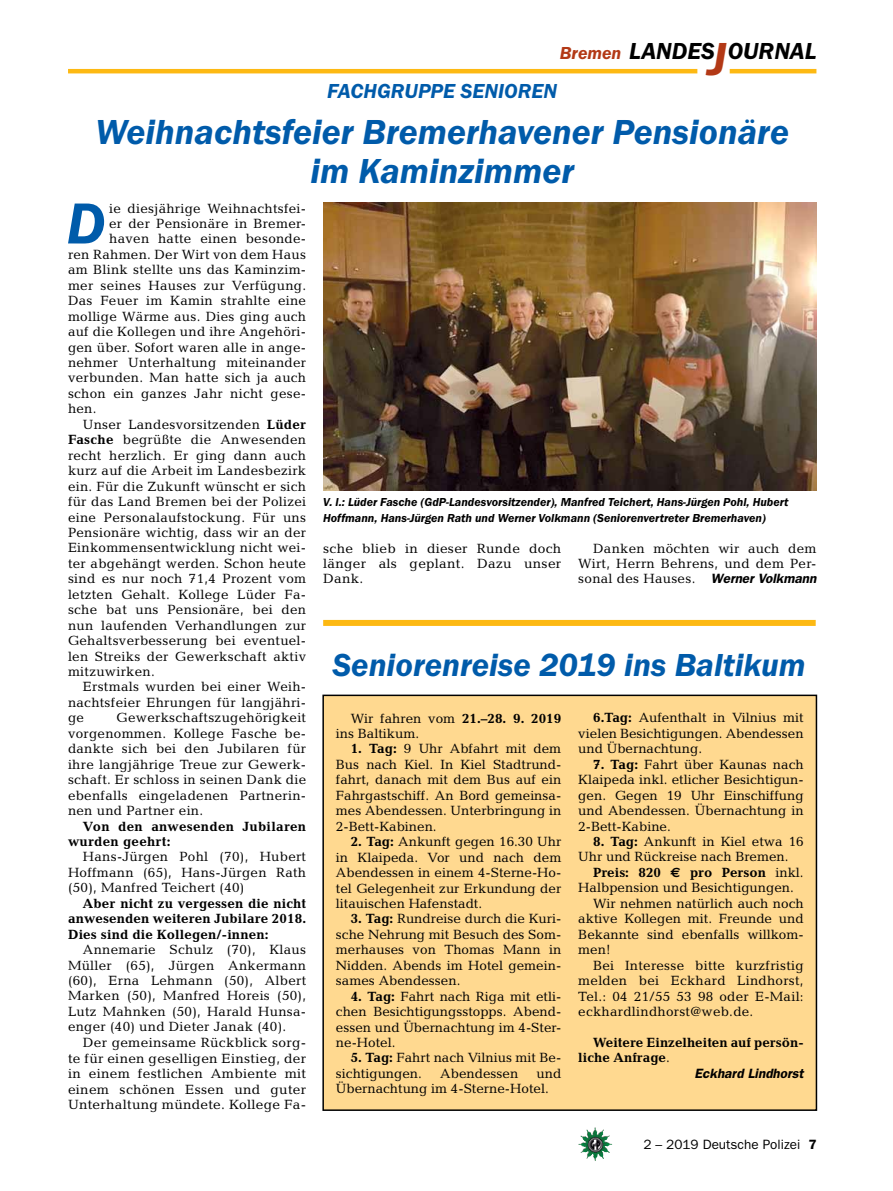
<style>
.page{position:relative;width:893px;height:1191px;background:#fff}
.page>*{position:absolute;margin:0;border:0;box-sizing:border-box;transform-origin:0 0}
.t1{font:italic 600 59.85px "Franklin Gothic Itc T";color:#005baa}
.t2{font:italic 600 36px/39px "Franklin Gothic Itc T";color:#005baa;text-align:center}
.t3{font:italic 600 33px "Franklin Gothic Itc T";color:#005baa}
.t4{font:italic 600 24px "Franklin Gothic Itc T";color:#000}
.t5{font:italic 600 21px "Franklin Gothic Itc T";color:#005baa}
.t6{font:italic 600 18px "Franklin Gothic Itc T";color:#b33916}
.t7{font:13.5px/15.5px "Candida";letter-spacing:.02em;color:#000;text-align:justify}
.t8{font:13.5px/15.5px "Candida";color:#000}
.t9{font:700 13.5px/15.5px "Candida";letter-spacing:.01em;color:#000}
.t10{font:13.5px "Franklin Gothic";color:#000}
.t11{font:italic 600 13.5px "Franklin Gothic";color:#000}
.t12{font:italic 600 12px/15.5px "Franklin Gothic Itc T";color:#000}
.s1{font-size:48px;color:#b33916}
.s2{font-weight:700}
.s3{font-family:"Franklin Gothic";font-weight:600;font-style:italic}
.s4{font-family:"Euro Sans"}
.s5{font-weight:400}
.s6{font-weight:600}
</style>
<div class="page">
<img style="left:578px;top:1127px;width:17px;height:25px">
<hr style="left:730px;top:69px;width:86px;height:4px;background:#fdb913">
<hr style="left:68px;top:69px;width:629px;height:4px;background:#fdb913">
<div style="left:323px;top:695px;width:493px;height:415px;background:#ffd990"></div>
<div style="left:322px;top:694px;width:495px;height:417px;border:2px solid #000"></div>
<img style="left:323px;top:203px;width:493px;height:288px">
<div style="left:323px;top:620px;width:493px;height:6px;background:#fdb913"></div>
<h3 class="t6" style="left:560px;top:42px;width:63px">Bremen</h3>
<h3 class="t5" style="left:327px;top:79px;width:78px">Fachgruppe</h3>
<h3 class="t5" style="left:460px;top:79px;width:58px">Senioren</h3>
<h3 class="t4" style="left:629px;top:37px;width:189px">LANDES<span class="s1">J</span>OURNAL</h3>
<h2 class="t2" style="left:96px;top:112px;width:695px">Weihnachtsfeier Bremerhavener Pensionäre im Kaminzimmer</h2>
<h1 class="t1" style="left:67px;top:189px;width:41px">D</h1>
<p class="t7" style="left:109px;top:200px;width:198px">ie diesjährige Weihnachtsfei-</p>
<p class="t7" style="left:109px;top:216px;width:198px">er der Pensionäre in Bremer-</p>
<p class="t7" style="left:109px;top:231px;width:198px">haven hatte einen besonde-</p>
<p class="t7" style="left:68px;top:247px;width:240px">ren Rahmen. Der Wirt von dem Haus</p>
<p class="t7" style="left:68px;top:262px;width:240px">am Blink stellte uns das Kaminzim-</p>
<p class="t7" style="left:68px;top:277px;width:240px">mer seines Hauses zur Verfügung.</p>
<p class="t7" style="left:68px;top:293px;width:240px">Das Feuer im Kamin strahlte eine</p>
<p class="t7" style="left:68px;top:308px;width:240px">mollige Wärme aus. Dies ging auch</p>
<p class="t7" style="left:68px;top:324px;width:240px">auf die Kollegen und ihre Angehöri-</p>
<p class="t7" style="left:68px;top:339px;width:240px">gen über. Sofort waren alle in ange-</p>
<p class="t7" style="left:68px;top:355px;width:240px">nehmer Unterhaltung miteinander</p>
<p class="t7" style="left:68px;top:370px;width:240px">verbunden. Man hatte sich ja auch</p>
<p class="t7" style="left:68px;top:386px;width:240px">schon ein ganzes Jahr nicht gese-</p>
<p class="t7" style="left:68px;top:401px;width:30px">hen.</p>
<p class="t7" style="left:83px;top:416px;width:225px">Unser Landesvorsitzenden <span class="s2">Lüder</span></p>
<p class="t7" style="left:68px;top:432px;width:240px"><span class="s2">Fasche</span> begrüßte die Anwesenden</p>
<p class="t7" style="left:68px;top:447px;width:240px">recht herzlich. Er ging dann auch</p>
<p class="t7" style="left:68px;top:463px;width:240px">kurz auf die Arbeit im Landesbezirk</p>
<p class="t7" style="left:68px;top:478px;width:240px">ein. Für die Zukunft wünscht er sich</p>
<p class="t7" style="left:68px;top:494px;width:240px">für das Land Bremen bei der Polizei</p>
<p class="t7" style="left:68px;top:509px;width:240px">eine Personalaufstockung. Für uns</p>
<p class="t7" style="left:68px;top:525px;width:240px">Pensionäre wichtig, dass wir an der</p>
<p class="t7" style="left:68px;top:540px;width:240px">Einkommensentwicklung nicht wei-</p>
<p class="t7" style="left:68px;top:555px;width:240px">ter abgehängt werden. Schon heute</p>
<p class="t7" style="left:68px;top:571px;width:240px">sind es nur noch 71,4 Prozent vom</p>
<p class="t7" style="left:68px;top:586px;width:240px">letzten Gehalt. Kollege Lüder Fa-</p>
<p class="t7" style="left:68px;top:602px;width:240px">sche bat uns Pensionäre, bei den</p>
<p class="t7" style="left:68px;top:617px;width:240px">nun laufenden Verhandlungen zur</p>
<p class="t7" style="left:68px;top:633px;width:240px">Gehaltsverbesserung bei eventuel-</p>
<p class="t7" style="left:68px;top:648px;width:240px">len Streiks der Gewerkschaft aktiv</p>
<p class="t7" style="left:68px;top:664px;width:88px">mitzuwirken.</p>
<p class="t7" style="left:83px;top:679px;width:225px">Erstmals wurden bei einer Weih-</p>
<p class="t7" style="left:68px;top:694px;width:240px">nachtsfeier Ehrungen für langjähri-</p>
<p class="t7" style="left:68px;top:710px;width:18px">ge</p>
<p class="t7" style="left:68px;top:710px;width:240px;text-indent:49px">Gewerkschaftszugehörigkeit vorgenommen. Kollege Fasche be&shy;dankte sich bei den Jubilaren für ihre langjährige Treue zur Gewerk&shy;schaft. Er schloss in seinen Dank die ebenfalls eingeladenen Partnerin&shy;nen und Partner ein.</p>
<p class="t9" style="left:68px;top:818px;width:240px;text-indent:15px">Von den anwesenden Jubilaren wurden geehrt:</p>
<p class="t7" style="left:68px;top:849px;width:240px;text-indent:15px">Hans-Jürgen Pohl (70), Hubert Hoffmann (65), Hans-Jürgen Rath (50), Manfred Teichert (40)</p>
<p class="t9" style="left:68px;top:895px;width:240px;text-align:justify;text-indent:15px">Aber nicht zu vergessen die nicht anwesenden weiteren Jubilare 2018.<br>Dies sind die Kollegen/-innen:</p>
<p class="t7" style="left:68px;top:942px;width:240px;text-indent:15px">Annemarie Schulz (70), Klaus Müller (65), Jürgen Ankermann (60), Erna Lehmann (50), Albert Marken (50), Manfred Horeis (50), Lutz Mahnken (50), Harald Hunsa&shy;enger (40) und Dieter Janak (40).</p>
<p class="t7" style="left:68px;top:1034px;width:240px;text-indent:15px">Der gemeinsame Rückblick sorg&shy;te für einen geselligen Einstieg, der in einem festlichen Ambiente mit einem schönen Essen und guter Unterhaltung mündete. Kollege Fa-</p>
<p class="t12" style="left:323px;top:494px;width:467px">V. l.: Lüder Fasche (GdP-Landesvorsitzender), Manfred Teichert, Hans-Jürgen Pohl, Hubert<br>Hoffmann, Hans-Jürgen Rath und Werner Volkmann (Seniorenvertreter Bremerhaven)</p>
<p class="t7" style="left:323px;top:540px;width:240px">sche blieb in dieser Runde doch länger als geplant. Dazu unser Dank.</p>
<p class="t7" style="left:578px;top:540px;width:240px;text-indent:15px">Danken möchten wir auch dem Wirt, Herrn Behrens, und dem Per&shy;sonal des Hauses. <span class="s3">Werner Volkmann</span></p>
<h3 class="t3" style="left:332px;top:646px;width:475px">Seniorenreise 2019 ins Baltikum</h3>
<p class="t8" style="left:336px;top:710px;width:227px;text-indent:15px">Wir fahren vom <span class="s2">21.–28. 9. 2019 </span>ins Baltikum.</p>
<p class="t7" style="left:336px;top:741px;width:227px;text-indent:15px"><span class="s2">1. Tag:</span> 9 Uhr Abfahrt mit dem Bus nach Kiel. In Kiel Stadtrund&shy;fahrt, danach mit dem Bus auf ein Fahrgastschiff. An Bord gemeinsa&shy;mes Abendessen. Unterbringung in 2-Bett-Kabinen.</p>
<p class="t7" style="left:336px;top:834px;width:227px;text-indent:15px"><span class="s2">2. Tag:</span> Ankunft gegen 16.30 Uhr in Klaipeda. Vor und nach dem Abendessen in einem 4-Sterne-Ho&shy;tel Gelegenheit zur Erkundung der litauischen Hafenstadt.</p>
<p class="t7" style="left:336px;top:911px;width:227px;text-indent:15px"><span class="s2">3. Tag:</span> Rundreise durch die Kuri&shy;sche Nehrung mit Besuch des Som&shy;merhauses von Thomas Mann in Nidden. Abends im Hotel gemein&shy;sames Abendessen.</p>
<p class="t7" style="left:336px;top:988px;width:227px;text-indent:15px"><span class="s2">4. Tag:</span> Fahrt nach Riga mit etli&shy;chen Besichtigungsstopps. Abend&shy;essen und Übernachtung im 4-Ster&shy;ne-Hotel.</p>
<p class="t8" style="left:336px;top:1050px;width:227px;text-indent:15px"><span class="s2">5. Tag:</span> Fahrt nach Vilnius mit Be&shy;sichtigungen.</p>
<p class="t8" style="left:336px;top:1065px;width:227px;text-indent:201px">und<br>Übernachtung im 4-Sterne-Hotel.</p>
<p class="t8" style="left:440px;top:1065px;width:80px">Abendessen</p>
<p class="t7" style="left:578px;top:710px;width:227px;text-indent:15px"><span class="s2">6.Tag:</span> Aufenthalt in Vilnius mit vielen Besichtigungen. Abendessen und Übernachtung.</p>
<p class="t7" style="left:578px;top:756px;width:227px;text-indent:15px"><span class="s2">7. Tag:</span> Fahrt über Kaunas nach Klaipeda inkl. etlicher Besichtigun&shy;gen. Gegen 19 Uhr Einschiffung und Abendessen. Übernachtung in 2-Bett-Kabine.</p>
<p class="t8" style="left:578px;top:833px;width:227px;text-indent:15px"><span class="s2">8. Tag:</span> Ankunft in Kiel etwa 16<br>Uhr und Rückreise nach Bremen.</p>
<p class="t9" style="left:593px;top:864px;width:212px">Preis: 820 <span class="s4">€</span> pro Person <span class="s5">inkl.</span></p>
<p class="t8" style="left:578px;top:880px;width:217px">Halbpension und Besichtigungen.</p>
<p class="t8" style="left:593px;top:895px;width:212px">Wir nehmen natürlich auch noch</p>
<p class="t8" style="left:578px;top:911px;width:227px">aktive Kollegen mit. Freunde und</p>
<p class="t8" style="left:578px;top:926px;width:227px">Bekannte sind ebenfalls willkom-</p>
<p class="t7" style="left:578px;top:942px;width:34px">men!</p>
<p class="t7" style="left:593px;top:957px;width:212px">Bei Interesse bitte kurzfristig</p>
<p class="t7" style="left:578px;top:972px;width:227px">melden bei Eckhard Lindhorst,</p>
<p class="t7" style="left:578px;top:988px;width:227px">Tel.: 04 21/55 53 98 oder E-Mail:</p>
<p class="t7" style="left:578px;top:1003px;width:177px">eckhardlindhorst@web.de.</p>
<p class="t9" style="left:578px;top:1034px;width:227px;text-indent:15px">Weitere Einzelheiten auf persön&shy;liche Anfrage<span class="s5">.</span></p>
<p class="t11" style="left:694px;top:1065px;width:111px">Eckhard Lindhorst</p>
<p class="t10" style="left:643px;top:1136px;width:175px">2 – 2019 Deutsche Polizei <span class="s6">7</span></p>
</div>
